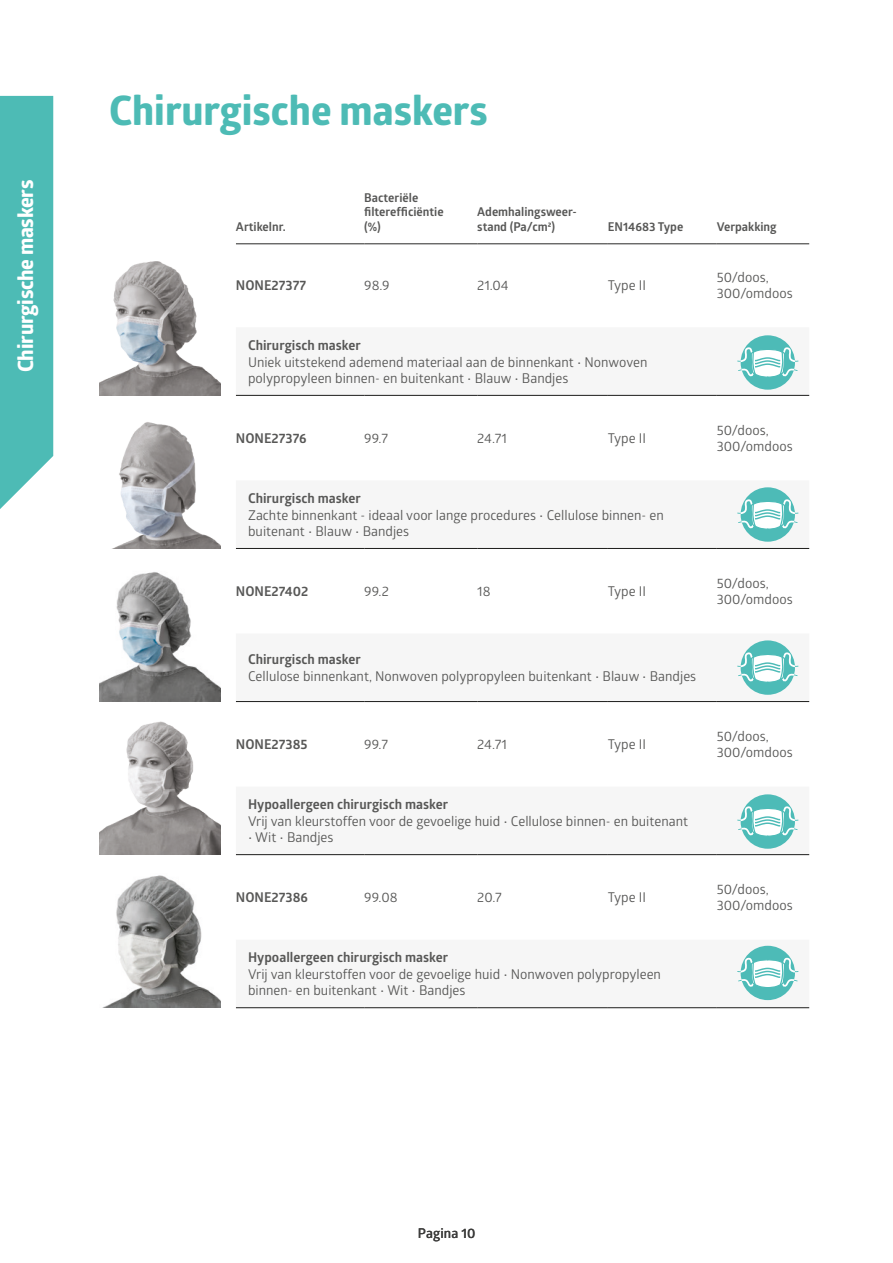
<style>
.page{position:relative;width:893px;height:1263px;background:#fff}
.page>*{position:absolute;margin:0;border:0;box-sizing:border-box;transform-origin:0 0}
.t1{font:700 40.5px "Globerx";color:#4dbbb5}
.t2{font:700 21px "Globerx";letter-spacing:-.01em;color:#fff}
.t3{font:13.5px/16.2px "Glober";color:#575756}
.t4{font:700 13.5px "Glober";color:#575756}
.t5{font:600 13.5px "Glober";letter-spacing:.01em;color:#3d3d3c}
.t6{font:700 12.15px/14.5px "Glober";color:#575756}
</style>
<div class="page">
<svg style="left:236px;top:335px;width:573px;height:666px"></svg>
<hr style="left:236px;top:395px;width:128px;height:1px;background:#1d1d1b">
<hr style="left:364px;top:395px;width:113px;height:1px;background:#1d1d1b">
<hr style="left:477px;top:395px;width:131px;height:1px;background:#1d1d1b">
<hr style="left:608px;top:395px;width:109px;height:1px;background:#1d1d1b">
<hr style="left:717px;top:395px;width:92px;height:1px;background:#1d1d1b">
<hr style="left:236px;top:548px;width:128px;height:1px;background:#1d1d1b">
<hr style="left:364px;top:548px;width:113px;height:1px;background:#1d1d1b">
<hr style="left:477px;top:548px;width:131px;height:1px;background:#1d1d1b">
<hr style="left:608px;top:548px;width:109px;height:1px;background:#1d1d1b">
<hr style="left:717px;top:548px;width:92px;height:1px;background:#1d1d1b">
<hr style="left:236px;top:701px;width:128px;height:1px;background:#1d1d1b">
<hr style="left:364px;top:701px;width:113px;height:1px;background:#1d1d1b">
<hr style="left:477px;top:701px;width:131px;height:1px;background:#1d1d1b">
<hr style="left:608px;top:701px;width:109px;height:1px;background:#1d1d1b">
<hr style="left:717px;top:701px;width:92px;height:1px;background:#1d1d1b">
<hr style="left:236px;top:854px;width:128px;height:1px;background:#1d1d1b">
<hr style="left:364px;top:854px;width:113px;height:1px;background:#1d1d1b">
<hr style="left:477px;top:854px;width:131px;height:1px;background:#1d1d1b">
<hr style="left:608px;top:854px;width:109px;height:1px;background:#1d1d1b">
<hr style="left:717px;top:854px;width:92px;height:1px;background:#1d1d1b">
<hr style="left:236px;top:1007px;width:128px;height:1px;background:#1d1d1b">
<hr style="left:364px;top:1007px;width:113px;height:1px;background:#1d1d1b">
<hr style="left:477px;top:1007px;width:131px;height:1px;background:#1d1d1b">
<hr style="left:608px;top:1007px;width:109px;height:1px;background:#1d1d1b">
<hr style="left:717px;top:1007px;width:92px;height:1px;background:#1d1d1b">
<hr style="left:236px;top:243px;width:128px;height:1px;background:#575756">
<hr style="left:364px;top:243px;width:113px;height:1px;background:#575756">
<hr style="left:477px;top:243px;width:131px;height:1px;background:#575756">
<hr style="left:608px;top:243px;width:109px;height:1px;background:#575756">
<hr style="left:717px;top:243px;width:92px;height:1px;background:#575756">
<img style="left:114px;top:422px;width:107px;height:126px">
<div style="left:741px;top:335px;width:54px;height:55px;background:#4dbbb7;border-radius:50%"></div>
<svg style="left:735px;top:345px;width:65px;height:34px"></svg>
<div style="left:741px;top:487px;width:54px;height:55px;background:#4dbbb7;border-radius:50%"></div>
<svg style="left:735px;top:497px;width:65px;height:34px"></svg>
<div style="left:741px;top:640px;width:54px;height:55px;background:#4dbbb7;border-radius:50%"></div>
<svg style="left:735px;top:650px;width:65px;height:34px"></svg>
<div style="left:741px;top:794px;width:54px;height:55px;background:#4dbbb7;border-radius:50%"></div>
<svg style="left:735px;top:804px;width:65px;height:34px"></svg>
<div style="left:741px;top:946px;width:54px;height:54px;background:#4dbbb7;border-radius:50%"></div>
<svg style="left:735px;top:956px;width:65px;height:33px"></svg>
<img style="left:100px;top:261px;width:121px;height:134px">
<img style="left:100px;top:572px;width:121px;height:129px">
<img style="left:100px;top:721px;width:121px;height:133px">
<img style="left:103px;top:875px;width:118px;height:132px">
<div style="left:0;top:96px;width:53px;height:413px;background:#4dbbb5"></div>
<h2 class="t2" style="left:10px;top:372px;width:194px;rotate:-90deg">Chirurgische maskers</h2>
<h1 class="t1" style="left:109px;top:81px;width:380px">Chirurgische maskers</h1>
<p class="t6" style="left:236px;top:219px;width:51px">Artikelnr.</p>
<p class="t6" style="left:364px;top:190px;width:81px">Bacteriële filterefficiëntie (%)</p>
<p class="t6" style="left:477px;top:205px;width:101px">Ademhalingsweer&shy;stand (Pa/cm²)</p>
<p class="t6" style="left:608px;top:219px;width:77px">EN14683 Type</p>
<p class="t6" style="left:717px;top:219px;width:61px">Verpakking</p>
<p class="t4" style="left:236px;top:276px;width:72px">NONE27377</p>
<p class="t3" style="left:364px;top:276px;width:27px">98.9</p>
<p class="t3" style="left:477px;top:276px;width:33px">21.04</p>
<p class="t3" style="left:608px;top:276px;width:40px">Type II</p>
<p class="t3" style="left:717px;top:268px;width:77px">50/doos,<br>300/omdoos</p>
<p class="t4" style="left:248px;top:336px;width:114px">Chirurgisch masker</p>
<p class="t3" style="left:248px;top:353px;width:401px">Uniek uitstekend ademend materiaal aan de binnenkant • Nonwoven polypropyleen binnen- en buitenkant • Blauw • Bandjes</p>
<p class="t4" style="left:236px;top:429px;width:72px">NONE27376</p>
<p class="t3" style="left:364px;top:429px;width:25px">99.7</p>
<p class="t3" style="left:477px;top:429px;width:31px">24.71</p>
<p class="t3" style="left:608px;top:429px;width:40px">Type II</p>
<p class="t3" style="left:717px;top:421px;width:77px">50/doos,<br>300/omdoos</p>
<p class="t4" style="left:248px;top:489px;width:114px">Chirurgisch masker</p>
<p class="t3" style="left:248px;top:506px;width:417px">Zachte binnenkant - ideaal voor lange procedures • Cellulose binnen- en buitenant • Blauw • Bandjes</p>
<p class="t4" style="left:236px;top:582px;width:74px">NONE27402</p>
<p class="t3" style="left:364px;top:583px;width:26px">99.2</p>
<p class="t3" style="left:477px;top:583px;width:15px">18</p>
<p class="t3" style="left:608px;top:583px;width:40px">Type II</p>
<p class="t3" style="left:717px;top:574px;width:77px">50/doos,<br>300/omdoos</p>
<p class="t4" style="left:248px;top:650px;width:114px">Chirurgisch masker</p>
<p class="t3" style="left:248px;top:667px;width:450px">Cellulose binnenkant, Nonwoven polypropyleen buitenkant • Blauw • Bandjes</p>
<p class="t4" style="left:236px;top:735px;width:73px">NONE27385</p>
<p class="t3" style="left:364px;top:736px;width:25px">99.7</p>
<p class="t3" style="left:477px;top:736px;width:31px">24.71</p>
<p class="t3" style="left:608px;top:736px;width:40px">Type II</p>
<p class="t3" style="left:717px;top:727px;width:77px">50/doos,<br>300/omdoos</p>
<p class="t4" style="left:248px;top:795px;width:201px">Hypoallergeen chirurgisch masker</p>
<p class="t3" style="left:248px;top:812px;width:441px">Vrij van kleurstoffen voor de gevoelige huid • Cellulose binnen- en buitenant</p>
<p class="t3" style="left:248px;top:829px;width:87px">• Wit • Bandjes</p>
<p class="t4" style="left:236px;top:888px;width:74px">NONE27386</p>
<p class="t3" style="left:364px;top:889px;width:35px">99.08</p>
<p class="t3" style="left:477px;top:889px;width:26px">20.7</p>
<p class="t3" style="left:608px;top:889px;width:40px">Type II</p>
<p class="t3" style="left:717px;top:881px;width:77px">50/doos,<br>300/omdoos</p>
<p class="t4" style="left:248px;top:948px;width:201px">Hypoallergeen chirurgisch masker</p>
<p class="t3" style="left:248px;top:965px;width:414px">Vrij van kleurstoffen voor de gevoelige huid • Nonwoven polypropyleen binnen- en buitenkant • Wit • Bandjes</p>
<p class="t5" style="left:418px;top:1224px;width:59px">Pagina 10</p>
</div>
